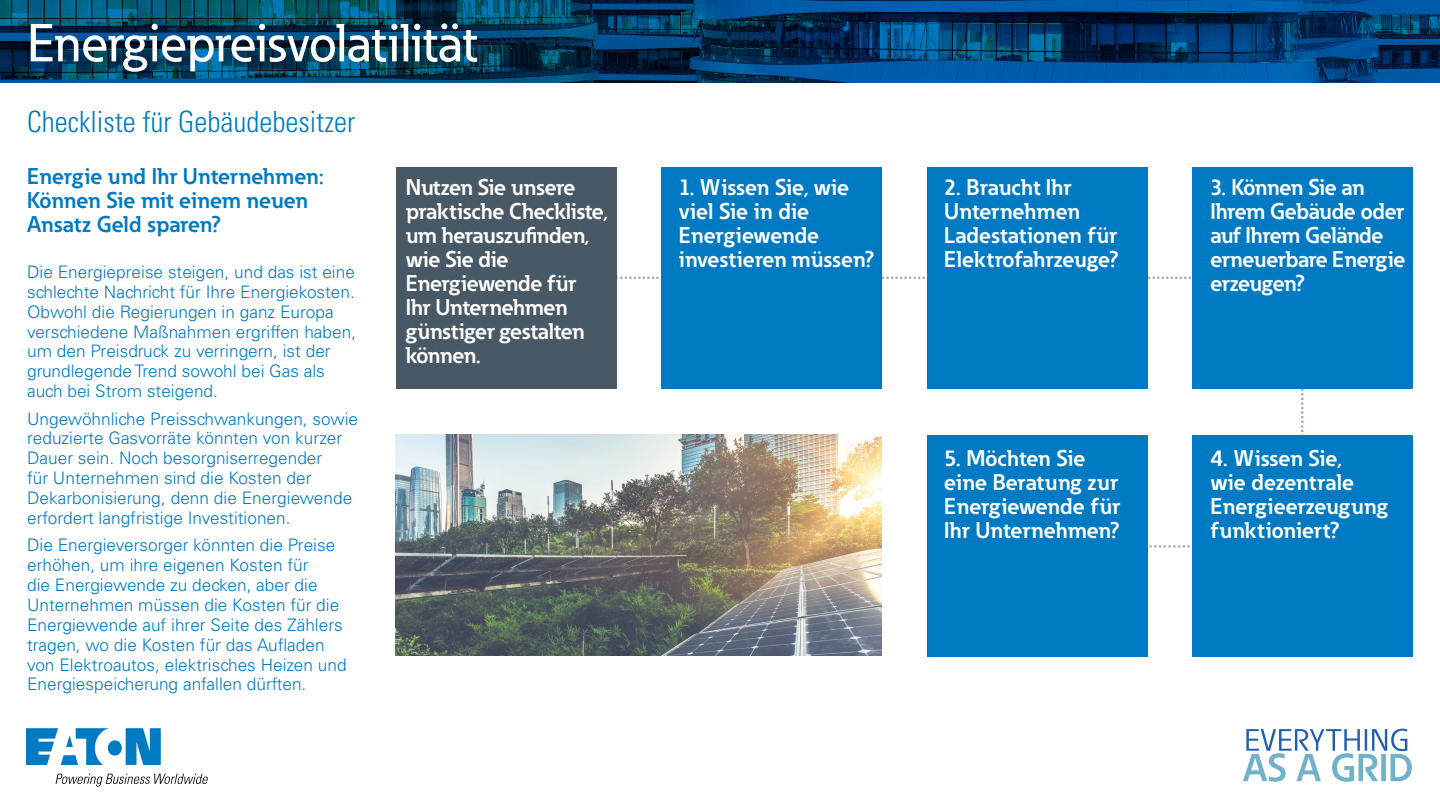
<style>
.page{position:relative;width:1440px;height:810px;background:#fff}
.page>*{position:absolute;margin:0;border:0;box-sizing:border-box;transform-origin:0 0}
.t1{font:500 52.8px "Eaton";color:#fff}
.t2{font:300 condensed 29.25px "Univers LT Std";color:#007ac2}
.t3{font:700 22.5px/24px "Eaton";letter-spacing:-.01em;color:#fff}
.t4{font:700 22.5px/24px "Eaton";color:#007ac2}
.t5{font:300 17.25px/19.9px "Univers LT Std";color:#007ac2}
</style>
<div class="page">
<svg style="left:616px;top:277px;width:577px;height:2px"></svg>
<svg style="left:1147px;top:545px;width:46px;height:3px"></svg>
<svg style="left:1301px;top:389px;width:2px;height:46px"></svg>
<svg style="left:26px;top:728px;width:135px;height:37px"></svg>
<svg style="left:56px;top:774px;width:152px;height:13px"></svg>
<img style="left:0;top:0;width:1440px;height:82px">
<svg style="left:1243px;top:729px;width:169px;height:53px"></svg>
<div style="left:396px;top:168px;width:220px;height:221px;background:#485865"></div>
<div style="left:662px;top:168px;width:220px;height:221px;background:#007ac2"></div>
<div style="left:927px;top:168px;width:220px;height:221px;background:#007ac2"></div>
<div style="left:1193px;top:168px;width:220px;height:221px;background:#007ac2"></div>
<div style="left:1193px;top:435px;width:220px;height:222px;background:#007ac2"></div>
<div style="left:927px;top:435px;width:220px;height:222px;background:#007ac2"></div>
<img style="left:395px;top:435px;width:486px;height:221px">
<h1 class="t1" style="left:27px;top:11px;width:452px">Energiepreisvolatilität</h1>
<h2 class="t2" style="left:27px;top:104px;width:330px">Checkliste für Gebäudebesitzer</h2>
<h3 class="t4" style="left:27px;top:164px;width:298px">Energie und Ihr Unternehmen:<br>Können Sie mit einem neuen<br>Ansatz Geld sparen?</h3>
<p class="t5" style="left:27px;top:262px;width:331px">Die Energiepreise steigen, und das ist eine schlechte Nachricht für Ihre Energiekosten.<br>Obwohl die Regierungen in ganz Europa verschiedene Maßnahmen ergriffen haben, um den Preisdruck zu verringern, ist der grundlegende Trend sowohl bei Gas als auch bei Strom steigend.</p>
<p class="t5" style="left:27px;top:409px;width:333px">Ungewöhnliche Preisschwankungen, sowie reduzierte Gasvorräte könnten von kurzer Dauer sein. Noch besorgniserregender<br>für Unternehmen sind die Kosten der Dekarbonisierung, denn die Energiewende erfordert langfristige Investitionen.</p>
<p class="t5" style="left:27px;top:535px;width:321px">Die Energieversorger könnten die Preise erhöhen, um ihre eigenen Kosten für<br>die Energiewende zu decken, aber die Unternehmen müssen die Kosten für die Energiewende auf ihrer Seite des Zählers tragen, wo die Kosten für das Aufladen von Elektroautos, elektrisches Heizen und Energiespeicherung anfallen dürften.</p>
<h3 class="t3" style="left:406px;top:174px;width:203px">Nutzen Sie unsere praktische Checkliste, um herauszufinden, wie Sie die<br>Energiewende für<br>Ihr Unternehmen günstiger gestalten können.</h3>
<h3 class="t3" style="left:679px;top:174px;width:197px">1. Wissen Sie, wie viel Sie in die<br>Energiewende investieren müssen?</h3>
<h3 class="t3" style="left:944px;top:175px;width:176px">2. Braucht Ihr<br>Unternehmen<br>Ladestationen für<br>Elektrofahrzeuge?</h3>
<h3 class="t3" style="left:944px;top:446px;width:177px">5. Möchten Sie eine Beratung zur<br>Energiewende für<br>Ihr Unternehmen?</h3>
<h3 class="t3" style="left:1210px;top:175px;width:197px">3. Können Sie an<br>Ihrem Gebäude oder auf Ihrem Gelände erneuerbare Energie erzeugen?</h3>
<h3 class="t3" style="left:1210px;top:446px;width:179px">4. Wissen Sie,<br>wie dezentrale<br>Energieerzeugung funktioniert?</h3>
</div>
